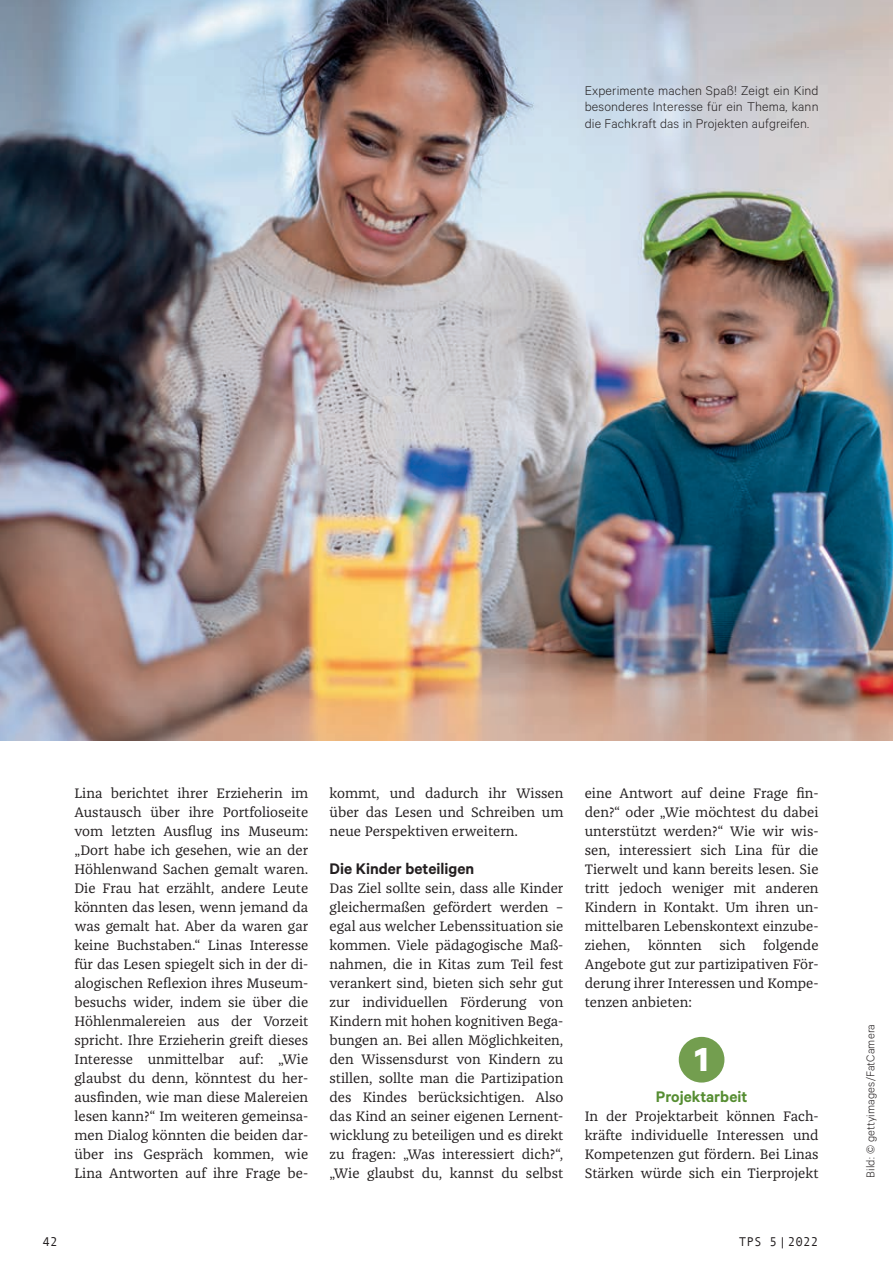
<style>
.page{position:relative;width:893px;height:1263px;background:#fff}
.page>*{position:absolute;margin:0;border:0;box-sizing:border-box;transform-origin:0 0}
.t1{font:700 37.5px "Calibre";color:#fff}
.t2{font:600 17.25px "Calibre";color:#231f20}
.t3{font:600 17.25px "Calibre";color:#568d32}
.t4{font:14.25px/19px "Franziska OT";color:#231f20;text-align:justify}
.t5{font:300 14.25px/16.5px "Calibre";letter-spacing:.01em;color:#231f20;text-align:justify}
.t6{font:300 12.75px "Calibre";letter-spacing:.01em;color:#231f20}
.t7{font:12.75px "Andale Mono";color:#231f20}
</style>
<div class="page">
<div style="left:679px;top:1037px;width:45px;height:45px;background:#739e4f;border-radius:50%"></div>
<img style="left:0;top:0;width:893px;height:741px">
<p class="t5" style="left:585px;top:82px;width:235px">Experimente machen Spaß! Zeigt ein Kind besonderes Interesse für ein Thema, kann die Fachkraft das in Projekten aufgreifen.</p>
<p class="t4" style="left:74px;top:784px;width:235px">Lina berichtet ihrer Erzieherin im Austausch über ihre Portfolioseite vom letzten Ausflug ins Museum: „Dort habe ich gesehen, wie an der Höhlenwand Sachen gemalt waren.<br>Die Frau hat erzählt, andere Leute könnten das lesen, wenn jemand da was gemalt hat. Aber da waren gar keine Buchstaben.“ Linas Interesse für das Lesen spiegelt sich in der di&shy;alogischen Reflexion ihres Museum&shy;besuchs wider, indem sie über die Höhlenmalereien aus der Vorzeit spricht. Ihre Erzieherin greift dieses Interesse unmittelbar auf: „Wie glaubst du denn, könntest du her&shy;ausfinden, wie man diese Malereien lesen kann?“ Im weiteren gemeinsa&shy;men Dialog könnten die beiden dar&shy;über ins Gespräch kommen, wie Lina Antworten auf ihre Frage be-</p>
<p class="t4" style="left:330px;top:784px;width:235px">kommt, und dadurch ihr Wissen über das Lesen und Schreiben um neue Perspektiven erweitern.</p>
<p class="t2" style="left:330px;top:858px;width:146px">Die Kinder beteiligen</p>
<p class="t4" style="left:330px;top:879px;width:235px">Das Ziel sollte sein, dass alle Kinder gleichermaßen gefördert werden – egal aus welcher Lebenssituation sie kommen. Viele pädagogische Maß&shy;nahmen, die in Kitas zum Teil fest verankert sind, bieten sich sehr gut zur individuellen Förderung von Kindern mit hohen kognitiven Bega&shy;bungen an. Bei allen Möglichkeiten, den Wissensdurst von Kindern zu stillen, sollte man die Partizipation des Kindes berücksichtigen. Also das Kind an seiner eigenen Lernent&shy;wicklung zu beteiligen und es direkt zu fragen: „Was interessiert dich?“, „Wie glaubst du, kannst du selbst</p>
<p class="t4" style="left:585px;top:784px;width:235px">eine Antwort auf deine Frage fin&shy;den?“ oder „Wie möchtest du dabei unterstützt werden?“ Wie wir wis&shy;sen, interessiert sich Lina für die Tierwelt und kann bereits lesen. Sie tritt jedoch weniger mit anderen Kindern in Kontakt. Um ihren un&shy;mittelbaren Lebenskontext einzube&shy;ziehen, könnten sich folgende Angebote gut zur partizipativen För&shy;derung ihrer Interessen und Kompe&shy;tenzen anbieten:</p>
<h1 class="t1" style="left:695px;top:1036px;width:15px">1</h1>
<p class="t3" style="left:656px;top:1086px;width:93px">Projektarbeit</p>
<p class="t4" style="left:585px;top:1106px;width:235px">In der Projektarbeit können Fach&shy;kräfte individuelle Interessen und Kompetenzen gut fördern. Bei Linas Stärken würde sich ein Tierprojekt</p>
<p class="t7" style="left:43px;top:1233px;width:17px">42</p>
<p class="t7" style="left:739px;top:1233px;width:81px">TPS 5|2022</p>
<p class="t6" style="left:863px;top:1177px;width:155px;rotate:-90deg">Bild: © gettyimages/FatCamera</p>
</div>
